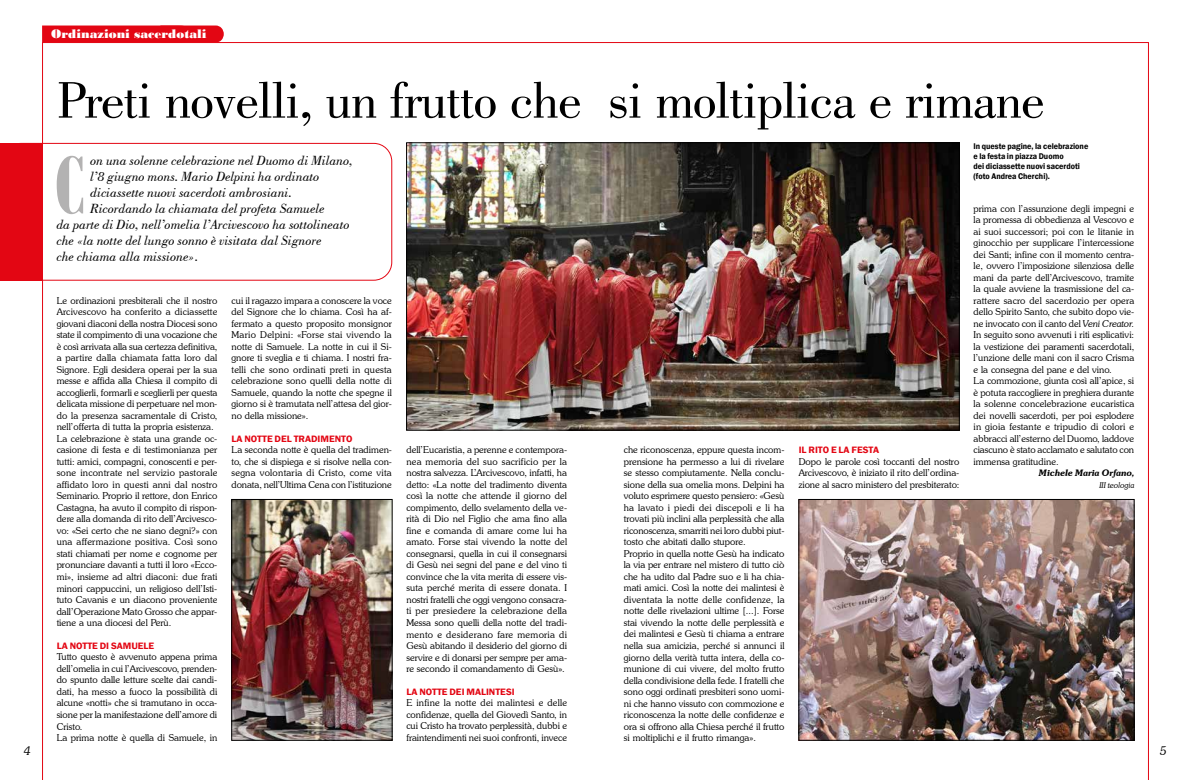
<style>
.page{position:relative;width:1191px;height:780px;background:#fff}
.page>*{position:absolute;margin:0;border:0;box-sizing:border-box;transform-origin:0 0}
.t1{font:700 89.4px "Bodoni MT Condensed";color:#b3b2b2}
.t2{font:54px "Bodoni BT";letter-spacing:-.02em;color:#000}
.t3{font:italic 14px "Bodoni BT";letter-spacing:-.005em;color:#000}
.t4{font:13px "Bodoni MT Black";color:#fff}
.t5{font:italic 300 12px "Souvenir IT Cby BT";color:#000}
.t6{font:300 9.5px/11.5px "Souvenir IT Cby BT";color:#000;text-align:justify}
.t7{font:600 9.5px "Franklin Gothic";color:#e30613;scale:1.05 1}
.t8{font:italic 600 9px "Souvenir IT Cby BT";color:#000}
.t9{font:600 8.5px/10.2px "Franklin Gothic";color:#000;scale:.95 1}
.t10{font:italic 300 8px "Souvenir IT Cby BT";color:#000}
.s1{font-style:italic}
</style>
<div class="page">
<hr style="left:42px;top:43px;width:1px;height:737px;background:#e30613">
<hr style="left:42px;top:42px;width:1106px;height:1px;background:#e30613">
<hr style="left:1148px;top:42px;width:1px;height:738px;background:#e30613">
<div style="left:42px;top:26px;width:182px;height:16px;background:#e30613"></div>
<img style="left:408px;top:145px;width:549px;height:283px">
<div style="left:406px;top:143px;width:553px;height:287px;border:1px solid #000"></div>
<div style="left:3px;top:143px;width:389px;height:138px;border:1px solid #e30613;border-radius:18px"></div>
<div style="left:0;top:143px;width:43px;height:138px;background:#e30613"></div>
<img style="left:800px;top:501px;width:332px;height:237px">
<div style="left:798px;top:499px;width:336px;height:241px;border:1px solid #000"></div>
<img style="left:233px;top:501px;width:157px;height:237px">
<div style="left:231px;top:499px;width:161px;height:241px;border:1px solid #000"></div>
<h3 class="t4" style="left:51px;top:26px;width:157px">Ordinazioni sacerdotali</h3>
<h2 class="t2" style="left:57px;top:67px;width:989px">Preti novelli, un frutto che si moltiplica e rimane</h2>
<p class="t9" style="left:973px;top:141px;width:122px">In queste pagine, la celebrazione e la festa in piazza Duomo<br>dei diciassette nuovi sacerdoti (foto Andrea Cherchi).</p>
<h1 class="t1" style="left:54px;top:131px;width:31px">C</h1>
<h3 class="t3" style="left:91px;top:152px;width:264px">on una solenne celebrazione nel Duomo di Milano,</h3>
<h3 class="t3" style="left:91px;top:168px;width:231px">l’8 giugno mons. Mario Delpini ha ordinato</h3>
<h3 class="t3" style="left:91px;top:184px;width:203px">diciassette nuovi sacerdoti ambrosiani.</h3>
<h3 class="t3" style="left:91px;top:200px;width:236px">Ricordando la chiamata del profeta Samuele</h3>
<h3 class="t3" style="left:57px;top:216px;width:295px">da parte di Dio, nell’omelia l’Arcivescovo ha sottolineato</h3>
<h3 class="t3" style="left:57px;top:232px;width:267px">che «la notte del lungo sonno è visitata dal Signore</h3>
<h3 class="t3" style="left:57px;top:248px;width:143px">che chiama alla missione».</h3>
<p class="t6" style="left:973px;top:202px;width:162px;text-align:left">prima con l’assunzione degli impegni e la promessa di obbedienza al Vescovo e ai suoi successori; poi con le litanie in ginocchio per supplicare l’intercessione dei Santi; infine con il momento centra&shy;le, ovvero l’imposizione silenziosa delle mani da parte dell’Arcivescovo, tramite la quale avviene la trasmissione del ca&shy;rattere sacro del sacerdozio per opera dello Spirito Santo, che subito dopo vie&shy;ne invocato con il canto del <span class="s1">Veni Creator.<br></span>In seguito sono avvenuti i riti esplicativi: la vestizione dei paramenti sacerdotali, l’unzione delle mani con il sacro Crisma e la consegna del pane e del vino.<br>La commozione, giunta così all’apice, si è potuta raccogliere in preghiera durante la solenne concelebrazione eucaristica dei novelli sacerdoti, per poi esplodere in gioia festante e tripudio di colori e abbracci all’esterno del Duomo, laddove ciascuno è stato acclamato e salutato con immensa gratitudine.</p>
<p class="t8" style="left:1039px;top:467px;width:97px">Michele Maria Orfano,</p>
<p class="t10" style="left:1099px;top:480px;width:36px">III teologia</p>
<p class="t6" style="left:57px;top:294px;width:162px;text-align:left">Le ordinazioni presbiterali che il nostro Arcivescovo ha conferito a diciassette giovani diaconi della nostra Diocesi sono state il compimento di una vocazione che è così arrivata alla sua certezza definitiva, a partire dalla chiamata fatta loro dal Signore. Egli desidera operai per la sua messe e affida alla Chiesa il compito di accoglierli, formarli e sceglierli per questa delicata missione di perpetuare nel mon&shy;do la presenza sacramentale di Cristo, nell’offerta di tutta la propria esistenza.<br>La celebrazione è stata una grande oc&shy;casione di festa e di testimonianza per tutti: amici, compagni, conoscenti e per&shy;sone incontrate nel servizio pastorale affidato loro in questi anni dal nostro Seminario. Proprio il rettore, don Enrico Castagna, ha avuto il compito di rispon&shy;dere alla domanda di rito dell’Arcivesco&shy;vo: «Sei certo che ne siano degni?» con una affermazione positiva. Così sono stati chiamati per nome e cognome per pronunciare davanti a tutti il loro «Ecco&shy;mi», insieme ad altri diaconi: due frati minori cappuccini, un religioso dell’Isti&shy;tuto Cavanis e un diacono proveniente dall’Operazione Mato Grosso che appar&shy;tiene a una diocesi del Perù.</p>
<p class="t7" style="left:57px;top:640px;width:94px">LA NOTTE DI SAMUELE</p>
<p class="t6" style="left:57px;top:651px;width:162px;text-align:left">Tutto questo è avvenuto appena prima dell’omelia in cui l’Arcivescovo, prenden&shy;do spunto dalle letture scelte dai candi&shy;dati, ha messo a fuoco la possibilità di alcune «notti» che si tramutano in occa&shy;sione per la manifestazione dell’amore di Cristo.<br>La prima notte è quella di Samuele, in</p>
<p class="t6" style="left:231px;top:294px;width:162px">cui il ragazzo impara a conoscere la voce del Signore che lo chiama. Così ha af&shy;fermato a questo proposito monsignor Mario Delpini: «Forse stai vivendo la notte di Samuele. La notte in cui il Si&shy;gnore ti sveglia e ti chiama. I nostri fra&shy;telli che sono ordinati preti in questa celebrazione sono quelli della notte di Samuele, quando la notte che spegne il giorno si è tramutata nell’attesa del gior&shy;no della missione».</p>
<p class="t7" style="left:231px;top:433px;width:117px">LA NOTTE DEL TRADIMENTO</p>
<p class="t6" style="left:231px;top:444px;width:162px">La seconda notte è quella del tradimen&shy;to, che si dispiega e si risolve nella con&shy;segna volontaria di Cristo, come vita donata, nell’Ultima Cena con l’istituzione</p>
<p class="t6" style="left:406px;top:444px;width:162px">dell’Eucaristia, a perenne e contempora&shy;nea memoria del suo sacrificio per la nostra salvezza. L’Arcivescovo, infatti, ha detto: «La notte del tradimento diventa così la notte che attende il giorno del compimento, dello svelamento della ve&shy;rità di Dio nel Figlio che ama fino alla fine e comanda di amare come lui ha amato. Forse stai vivendo la notte del consegnarsi, quella in cui il consegnarsi di Gesù nei segni del pane e del vino ti convince che la vita merita di essere vis&shy;suta perché merita di essere donata. I nostri fratelli che oggi vengono consacra&shy;ti per presiedere la celebrazione della Messa sono quelli della notte del tradi&shy;mento e desiderano fare memoria di Gesù abitando il desiderio del giorno di servire e di donarsi per sempre per ama&shy;re secondo il comandamento di Gesù».</p>
<p class="t7" style="left:406px;top:686px;width:105px">LA NOTTE DEI MALINTESI</p>
<p class="t6" style="left:406px;top:697px;width:162px">E infine la notte dei malintesi e delle confidenze, quella del Giovedì Santo, in cui Cristo ha trovato perplessità, dubbi e fraintendimenti nei suoi confronti, invece</p>
<p class="t6" style="left:624px;top:444px;width:162px;text-align:left">che riconoscenza, eppure questa incom&shy;prensione ha permesso a lui di rivelare se stesso compiutamente. Nella conclu&shy;sione della sua omelia mons. Delpini ha voluto esprimere questo pensiero: «Gesù ha lavato i piedi dei discepoli e li ha trovati più inclini alla perplessità che alla riconoscenza, smarriti nei loro dubbi piut&shy;tosto che abitati dallo stupore.<br>Proprio in quella notte Gesù ha indicato la via per entrare nel mistero di tutto ciò che ha udito dal Padre suo e li ha chia&shy;mati amici. Così la notte dei malintesi è diventata la notte delle confidenze, la notte delle rivelazioni ultime [...]. Forse stai vivendo la notte delle perplessità e dei malintesi e Gesù ti chiama a entrare nella sua amicizia, perché si annunci il giorno della verità tutta intera, della co&shy;munione di cui vivere, del molto frutto della condivisione della fede. I fratelli che sono oggi ordinati presbiteri sono uomi&shy;ni che hanno vissuto con commozione e riconoscenza la notte delle confidenze e ora si offrono alla Chiesa perché il frutto si moltiplichi e il frutto rimanga».</p>
<p class="t7" style="left:798px;top:444px;width:78px">IL RITO E LA FESTA</p>
<p class="t6" style="left:798px;top:455px;width:162px">Dopo le parole così toccanti del nostro Arcivescovo, è iniziato il rito dell’ordina&shy;zione al sacro ministero del presbiterato:</p>
<p class="t5" style="left:24px;top:743px;width:8px">4</p>
<p class="t5" style="left:1160px;top:743px;width:8px">5</p>
</div>
